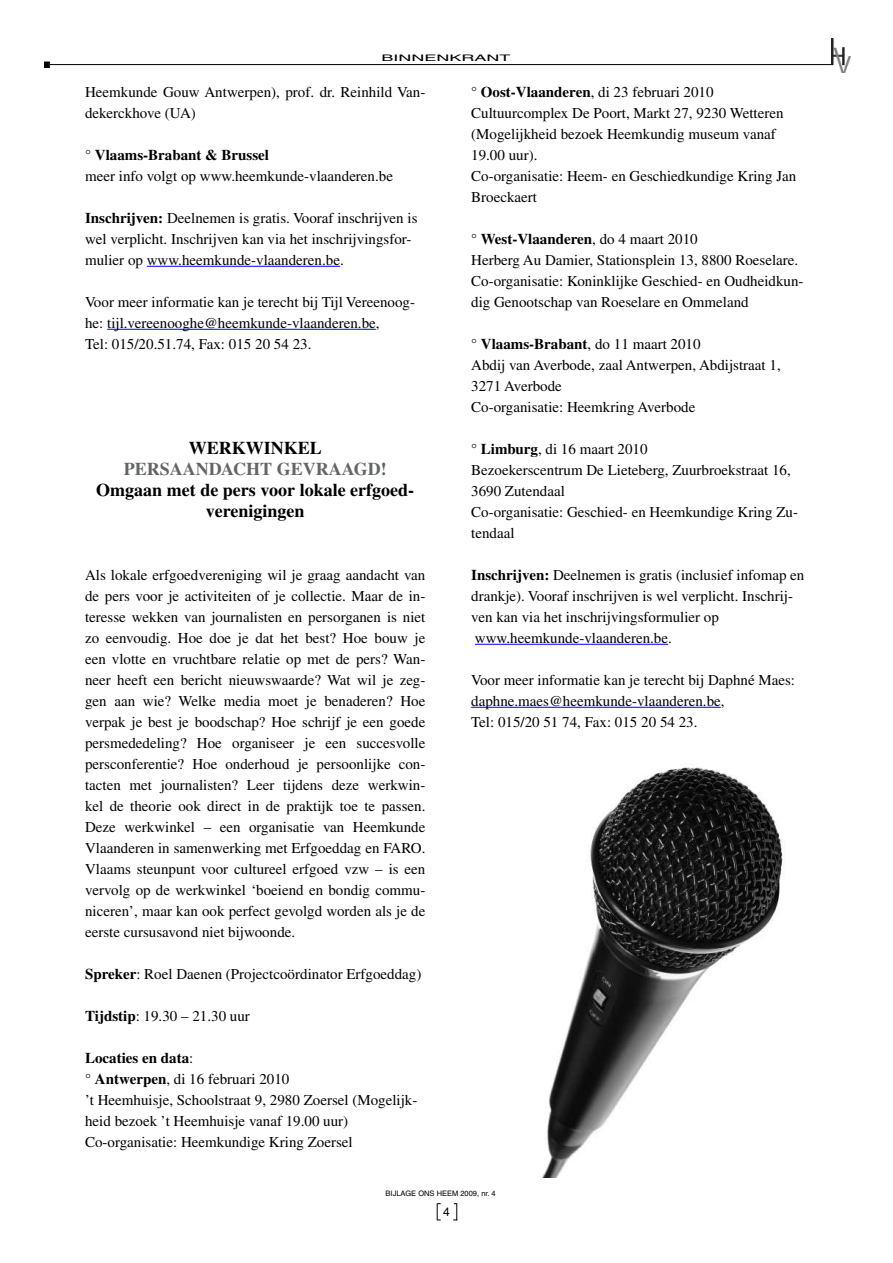
<style>
.page{position:relative;width:893px;height:1263px;background:#fff}
.page>*{position:absolute;margin:0;border:0;box-sizing:border-box;transform-origin:0 0}
.t1{font:700 18px/21px "Times";color:#000;text-align:center}
.t2{font:700 18px "Times";color:#646567}
.t3{font:15px/21px "Times";color:#000}
.t4{font:12px "Helvetica";color:#000}
.t5{font:9px "Helvetica";color:#000;scale:2 1}
.t6{font:7.5px "Helvetica";color:#000}
.s1{font-weight:700}
</style>
<div class="page">
<hr style="left:50px;top:64px;width:783px;height:1px;background:#000">
<img style="left:831px;top:38px;width:19px;height:35px">
<svg style="left:437px;top:1203px;width:3px;height:18px"></svg>
<svg style="left:453px;top:1203px;width:4px;height:18px"></svg>
<svg style="left:44px;top:62px;width:6px;height:6px"></svg>
<hr style="left:147px;top:266px;width:193px;height:1px;background:#00f">
<hr style="left:107px;top:329px;width:269px;height:1px;background:#00f">
<hr style="left:475px;top:644px;width:193px;height:1px;background:#00f">
<hr style="left:471px;top:707px;width:249px;height:1px;background:#00f">
<img style="left:541px;top:767px;width:242px;height:411px">
<p class="t5" style="left:381px;top:55px;width:66px">BINNENKRANT</p>
<p class="t3" style="left:85px;top:83px;width:342px">Heemkunde Gouw Antwerpen), prof. dr. Reinhild Van&shy;dekerckhove (UA)</p>
<p class="t3" style="left:85px;top:146px;width:309px">° <span class="s1">Vlaams-Brabant &amp; Brussel<br></span>meer info volgt op www.heemkunde-vlaanderen.be</p>
<p class="t3" style="left:85px;top:209px;width:334px"><span class="s1">Inschrijven:</span> Deelnemen is gratis. Vooraf inschrijven is wel verplicht. Inschrijven kan via het inschrijvingsfor&shy;mulier op www.heemkunde-vlaanderen.be.</p>
<p class="t3" style="left:85px;top:293px;width:331px">Voor meer informatie kan je terecht bij Tijl Vereenoog&shy;he: tijl.vereenooghe@heemkunde-vlaanderen.be,<br>Tel: 015/20.51.74, Fax: 015 20 54 23.</p>
<p class="t1" style="left:189px;top:439px;width:135px">WERKWINKEL</p>
<p class="t2" style="left:124px;top:462px;width:264px">PERSAANDACHT GEVRAAGD!</p>
<p class="t1" style="left:96px;top:481px;width:319px">Omgaan met de pers voor lokale erfgoed&shy;verenigingen</p>
<p class="t3" style="left:85px;top:566px;width:342px;text-align:justify">Als lokale erfgoedvereniging wil je graag aandacht van de pers voor je activiteiten of je collectie. Maar de in&shy;teresse wekken van journalisten en persorganen is niet zo eenvoudig. Hoe doe je dat het best? Hoe bouw je een vlotte en vruchtbare relatie op met de pers? Wan&shy;neer heeft een bericht nieuwswaarde? Wat wil je zeg&shy;gen aan wie? Welke media moet je benaderen? Hoe verpak je best je boodschap? Hoe schrijf je een goede persmededeling? Hoe organiseer je een succesvolle persconferentie? Hoe onderhoud je persoonlijke con&shy;tacten met journalisten? Leer tijdens deze werkwin&shy;kel de theorie ook direct in de praktijk toe te passen.<br>Deze werkwinkel – een organisatie van Heemkunde Vlaanderen in samenwerking met Erfgoeddag en FARO.<br>Vlaams steunpunt voor cultureel erfgoed vzw – is een vervolg op de werkwinkel ‘boeiend en bondig commu&shy;niceren’, maar kan ook perfect gevolgd worden als je de eerste cursusavond niet bijwoonde.</p>
<p class="t3" style="left:85px;top:965px;width:338px"><span class="s1">Spreker</span>: Roel Daenen (Projectcoördinator Erfgoeddag)</p>
<p class="t3" style="left:85px;top:1007px;width:166px"><span class="s1">Tijdstip</span>: 19.30 – 21.30 uur</p>
<p class="t3" style="left:85px;top:1049px;width:334px"><span class="s1">Locaties en data</span>:<br>° <span class="s1">Antwerpen</span>, di 16 februari 2010<br>’t Heemhuisje, Schoolstraat 9, 2980 Zoersel (Mogelijk&shy;heid bezoek ’t Heemhuisje vanaf 19.00 uur)<br>Co-organisatie: Heemkundige Kring Zoersel</p>
<p class="t3" style="left:471px;top:83px;width:327px">° <span class="s1">Oost-Vlaanderen</span>, di 23 februari 2010<br>Cultuurcomplex De Poort, Markt 27, 9230 Wetteren (Mogelijkheid bezoek Heemkundig museum vanaf 19.00 uur).<br>Co-organisatie: Heem- en Geschiedkundige Kring Jan Broeckaert</p>
<p class="t3" style="left:471px;top:230px;width:334px">° <span class="s1">West-Vlaanderen</span>, do 4 maart 2010<br>Herberg Au Damier, Stationsplein 13, 8800 Roeselare.<br>Co-organisatie: Koninklijke Geschied- en Oudheidkun&shy;dig Genootschap van Roeselare en Ommeland</p>
<p class="t3" style="left:471px;top:335px;width:311px">° <span class="s1">Vlaams-Brabant</span>, do 11 maart 2010<br>Abdij van Averbode, zaal Antwerpen, Abdijstraat 1, 3271 Averbode<br>Co-organisatie: Heemkring Averbode</p>
<p class="t3" style="left:471px;top:440px;width:328px">° <span class="s1">Limburg</span>, di 16 maart 2010<br>Bezoekerscentrum De Lieteberg, Zuurbroekstraat 16,<br>3690 Zutendaal<br>Co-organisatie: Geschied- en Heemkundige Kring Zu&shy;tendaal</p>
<p class="t3" style="left:471px;top:566px;width:335px"><span class="s1">Inschrijven:</span> Deelnemen is gratis (inclusief infomap en drankje). Vooraf inschrijven is wel verplicht. Inschrij&shy;ven kan via het inschrijvingsformulier op www.heemkunde-vlaanderen.be.</p>
<p class="t3" style="left:471px;top:671px;width:325px">Voor meer informatie kan je terecht bij Daphné Maes: daphne.maes@heemkunde-vlaanderen.be,<br>Tel: 015/20 51 74, Fax: 015 20 54 23.</p>
<p class="t6" style="left:385px;top:1191px;width:111px">BIJLAGE ONS HEEM 2009, nr. 4</p>
<p class="t4" style="left:443px;top:1207px;width:8px">4</p>
</div>
